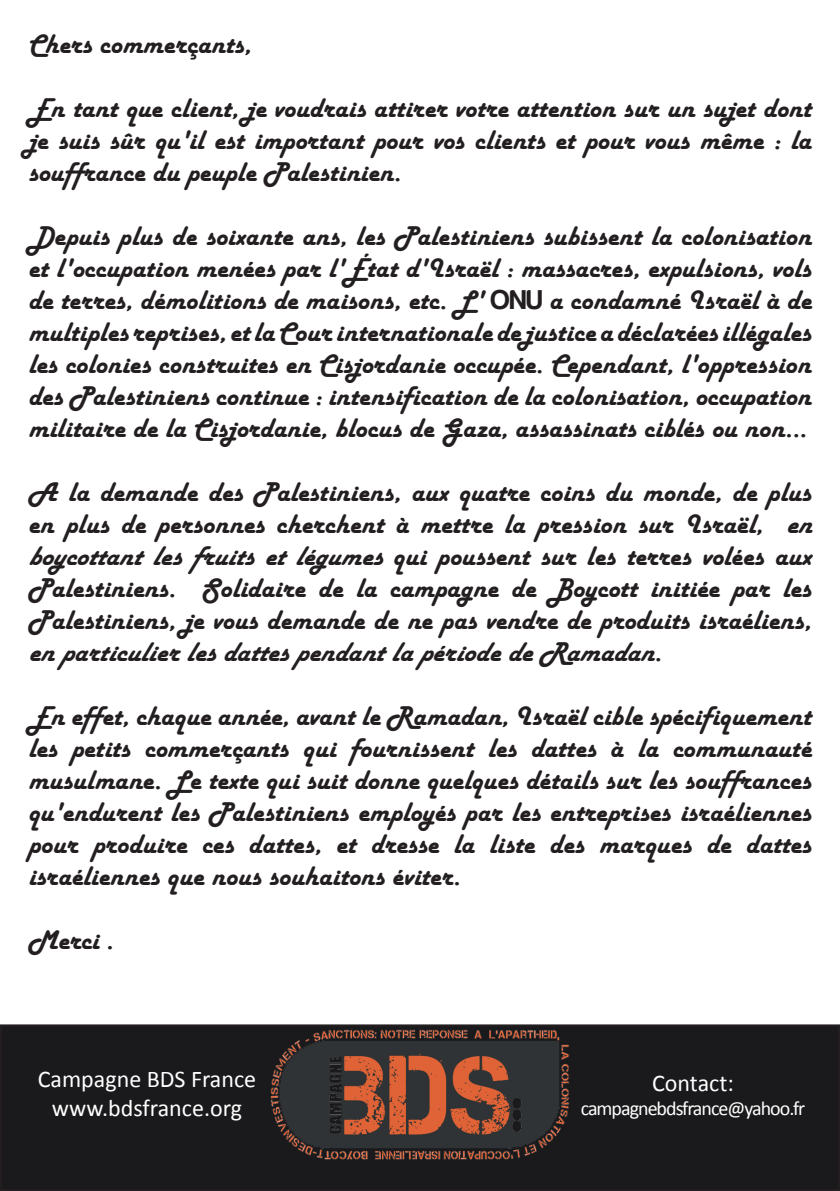
<style>
.page{position:relative;width:840px;height:1191px;background:#fff}
.page>*{position:absolute;margin:0;border:0;box-sizing:border-box;transform-origin:0 0}
.t1{font:28px/32px "Harlow Solid";letter-spacing:.01em;color:#231f20;text-align:justify}
.t2{font:24px/28.8px "Calibri";color:#fff;text-align:center}
.t3{font:20px "Calibri";letter-spacing:-.05em;color:#fff}
.s1{font-family:"Harabara";font-weight:700}
.s2{font-style:italic}
</style>
<div class="page">
<div style="left:1px;top:1025px;width:837px;height:165px;background:#1a191b"></div>
<div style="left:0;top:1024px;width:839px;height:167px;border:2px solid #231f20"></div>
<img style="left:270px;top:1029px;width:299px;height:131px">
<p class="t1" style="left:28px;top:30px;width:224px">Chers commerçants,</p>
<p class="t1" style="left:28px;top:94px;width:784px">En tant que client, je voudrais attirer votre attention sur un sujet dont je suis sûr qu'il est important pour vos clients et pour vous même : la souffrance du peuple Palestinien.</p>
<p class="t1" style="left:28px;top:222px;width:784px">Depuis plus de soixante ans, les Palestiniens subissent la colonisation et l'occupation menées par l'État d'Israël : massacres, expulsions, vols de terres, démolitions de maisons, etc. L' <span class="s1">ONU</span> a condamné Israël à de multiples reprises, et la Cour internationale de justice a déclarées illégales les colonies construites en Cisjordanie occupée. Cependant, l'oppression des Palestiniens continue : intensification de la colonisation, occupation militaire de la Cisjordanie, blocus de Gaza, assassinats ciblés ou non...</p>
<p class="t1" style="left:28px;top:478px;width:791px;text-align:left">A la demande des Palestiniens, aux quatre coins du monde, de plus en plus de personnes cherchent à mettre la pression sur Israël, <span class="s2">en boycottant les fruits et légumes</span> qui poussent sur les terres volées aux Palestiniens. Solidaire de la campagne de Boycott initiée par les Palestiniens, je vous demande de ne pas vendre de produits israéliens, <span class="s2">en particulierlesdattespendant la périodedeRamadan</span>.</p>
<p class="t1" style="left:28px;top:702px;width:784px">En effet, chaque année, avant le Ramadan, Israël cible spécifiquement les petits commerçants qui fournissent les dattes à la communauté musulmane. Le texte qui suit donne quelques détails sur les souffrances qu'endurent les Palestiniens employés par les entreprises israéliennes pour produire ces dattes, et dresse la liste des marques de dattes israéliennes que nous souhaitons éviter.</p>
<p class="t1" style="left:28px;top:926px;width:86px">Merci .</p>
<p class="t2" style="left:38px;top:1064px;width:220px">Campagne BDS France www.bdsfrance.org</p>
<p class="t2" style="left:651px;top:1069px;width:83px">Contact:</p>
<p class="t3" style="left:580px;top:1096px;width:226px">campagnebdsfrance@yahoo.fr</p>
</div>
